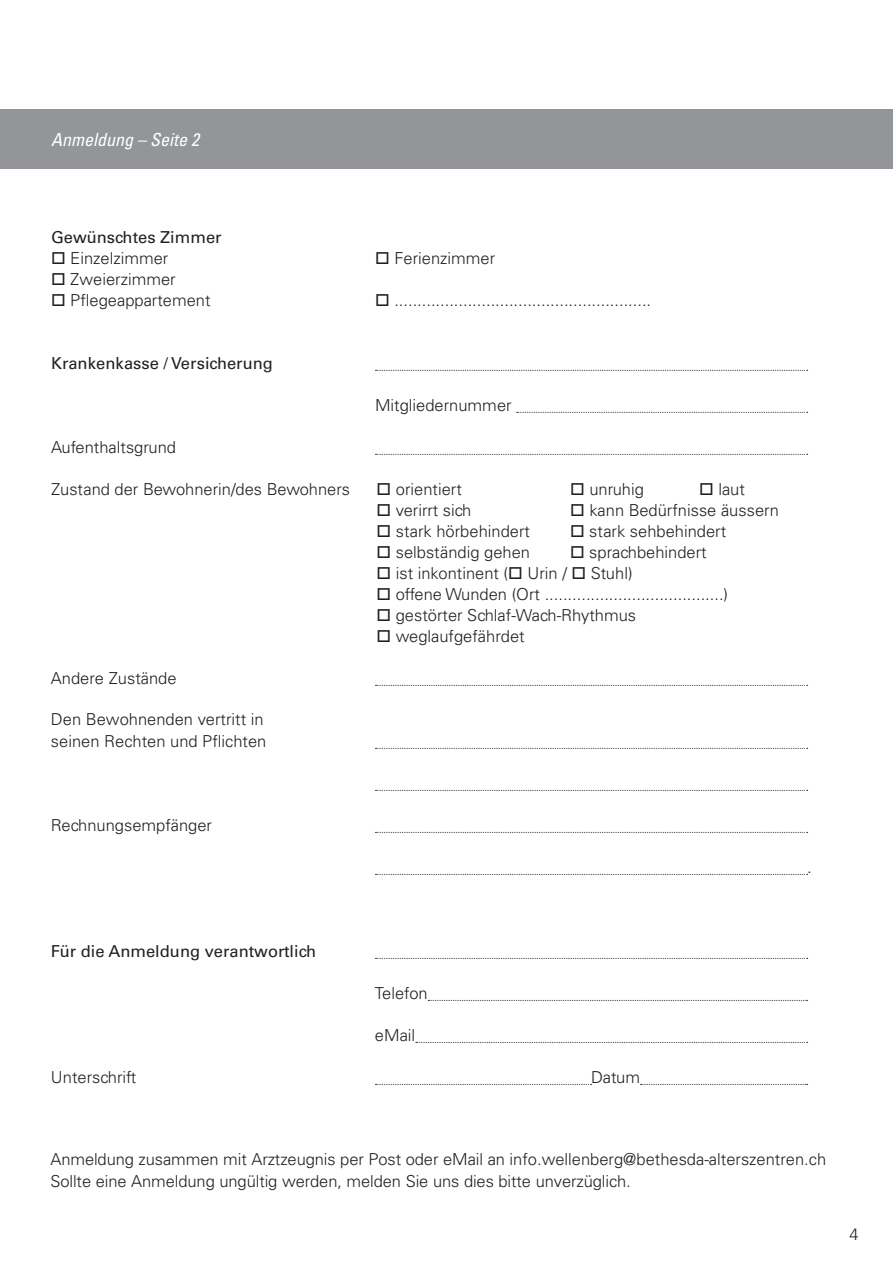
<style>
.page{position:relative;width:893px;height:1263px;background:#fff}
.page>*{position:absolute;margin:0;border:0;box-sizing:border-box;transform-origin:0 0}
.t1{font:italic condensed 18px "Univers LT Std";color:#fff}
.t2{font:300 16.5px/22.2px "Univers LT Std";color:#231f20}
.t3{font:16.5px "Univers LT Std";color:#231f20}
</style>
<div class="page">
<div style="left:0;top:109px;width:893px;height:60px;background:#939598"></div>
<svg style="left:375px;top:370px;width:433px;height:1px"></svg>
<svg style="left:517px;top:412px;width:291px;height:1px"></svg>
<svg style="left:375px;top:454px;width:433px;height:1px"></svg>
<svg style="left:375px;top:685px;width:433px;height:1px"></svg>
<svg style="left:375px;top:748px;width:433px;height:1px"></svg>
<svg style="left:375px;top:790px;width:433px;height:1px"></svg>
<svg style="left:375px;top:832px;width:433px;height:1px"></svg>
<svg style="left:375px;top:874px;width:433px;height:1px"></svg>
<svg style="left:375px;top:958px;width:433px;height:1px"></svg>
<svg style="left:428px;top:1000px;width:380px;height:1px"></svg>
<svg style="left:416px;top:1042px;width:392px;height:1px"></svg>
<svg style="left:375px;top:1084px;width:217px;height:1px"></svg>
<svg style="left:641px;top:1084px;width:167px;height:1px"></svg>
<p class="t1" style="left:51px;top:128px;width:149px">Anmeldung – Seite 2</p>
<p class="t3" style="left:51px;top:227px;width:172px">Gewünschtes Zimmer</p>
<p class="t2" style="left:51px;top:247px;width:119px">□ Einzelzimmer</p>
<p class="t2" style="left:51px;top:268px;width:126px">□ Zweierzimmer</p>
<p class="t2" style="left:51px;top:289px;width:161px">□ Pflegeappartement</p>
<p class="t3" style="left:51px;top:353px;width:223px">Krankenkasse / Versicherung</p>
<p class="t2" style="left:375px;top:247px;width:122px">□ Ferienzimmer</p>
<p class="t2" style="left:375px;top:289px;width:278px">□ ........................................................</p>
<p class="t2" style="left:375px;top:394px;width:138px">Mitgliedernummer</p>
<p class="t2" style="left:51px;top:436px;width:127px">Aufenthaltsgrund</p>
<p class="t2" style="left:51px;top:478px;width:301px">Zustand der Bewohnerin/des Bewohners</p>
<p class="t2" style="left:377px;top:478px;width:87px">□ orientiert</p>
<p class="t2" style="left:570px;top:478px;width:75px">□ unruhig</p>
<p class="t2" style="left:699px;top:478px;width:47px">□ laut</p>
<p class="t2" style="left:377px;top:499px;width:96px">□ verirrt sich</p>
<p class="t2" style="left:570px;top:499px;width:210px">□ kann Bedürfnisse äussern</p>
<p class="t2" style="left:376px;top:520px;width:155px">□ stark hörbehindert</p>
<p class="t2" style="left:570px;top:520px;width:158px">□ stark sehbehindert</p>
<p class="t2" style="left:376px;top:541px;width:155px">□ selbständig gehen</p>
<p class="t2" style="left:570px;top:541px;width:138px">□ sprachbehindert</p>
<p class="t2" style="left:376px;top:562px;width:258px">□ ist inkontinent (□ Urin / □ Stuhl)</p>
<p class="t2" style="left:376px;top:583px;width:353px">□ offene Wunden (Ort .......................................)</p>
<p class="t2" style="left:376px;top:604px;width:261px">□ gestörter Schlaf-Wach-Rhythmus</p>
<p class="t2" style="left:376px;top:625px;width:150px">□ weglaufgefährdet</p>
<p class="t2" style="left:51px;top:667px;width:127px">Andere Zustände</p>
<p class="t2" style="left:51px;top:708px;width:217px">Den Bewohnenden vertritt in seinen Rechten und Pflichten</p>
<p class="t2" style="left:51px;top:814px;width:163px">Rechnungsempfänger</p>
<p class="t2" style="left:807px;top:856px;width:6px">.</p>
<p class="t3" style="left:51px;top:941px;width:267px">Für die Anmeldung verantwortlich</p>
<p class="t2" style="left:375px;top:982px;width:54px">Telefon</p>
<p class="t2" style="left:375px;top:1024px;width:42px">eMail</p>
<p class="t2" style="left:51px;top:1066px;width:87px">Unterschrift</p>
<p class="t2" style="left:591px;top:1066px;width:51px">Datum</p>
<p class="t2" style="left:50px;top:1148px;width:777px">Anmeldung zusammen mit Arztzeugnis per Post oder eMail an info.wellenberg@bethesda-alterszentren.ch<br>Sollte eine Anmeldung ungültig werden, melden Sie uns dies bitte unverzüglich.</p>
<p class="t2" style="left:849px;top:1222px;width:11px">4</p>
</div>
